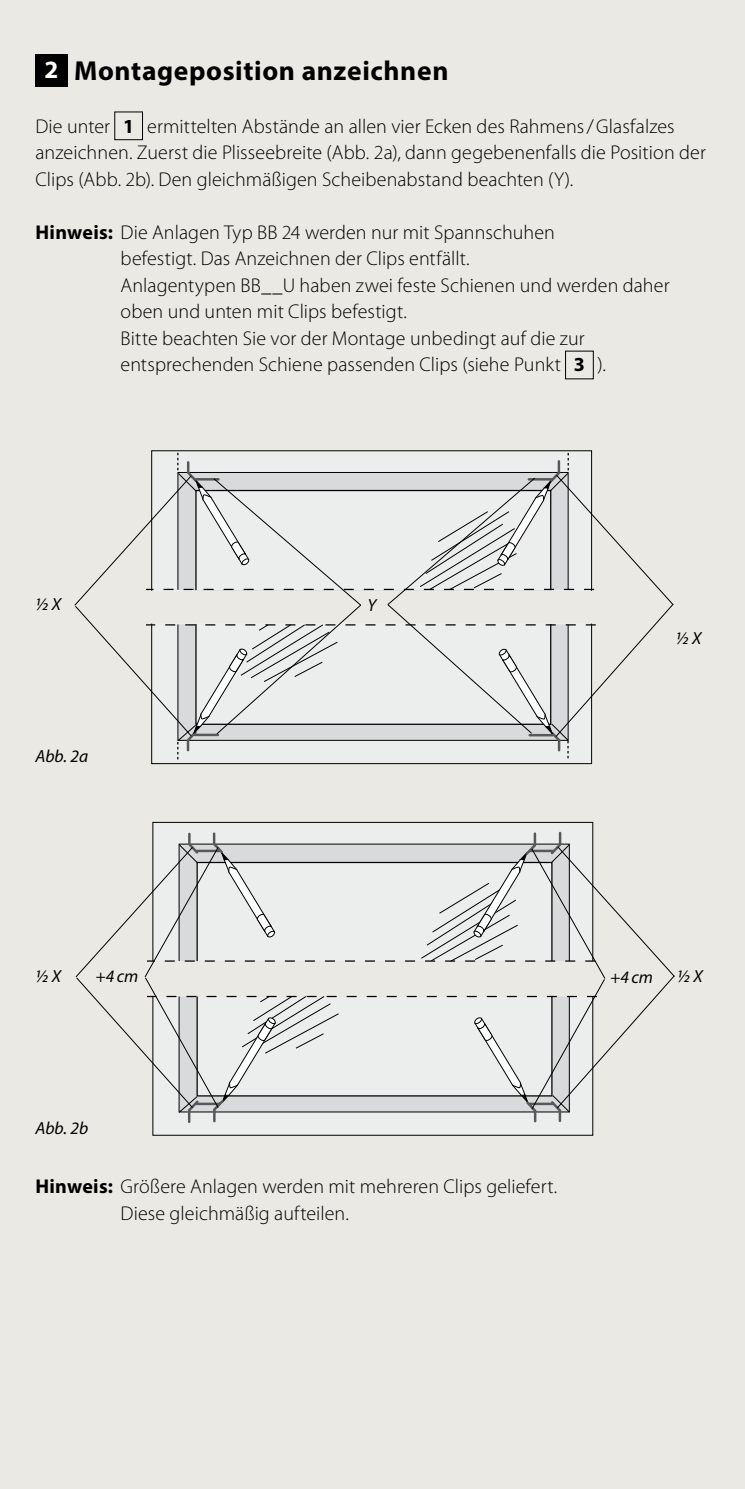
<style>
.page{position:relative;width:745px;height:1489px;background:#fff}
.page>*{position:absolute;margin:0;border:0;box-sizing:border-box;transform-origin:0 0}
.t1{font:700 27.5px "Myriad Pro";letter-spacing:.02em;color:#000}
.t2{font:300 20px/26.5px "Myriad Pro";letter-spacing:.005em;color:#000}
.t3{font:italic 17.5px "Myriad Pro";color:#000}
.s1{font-size:25px;color:#fff}
.s2{font-weight:700}
</style>
<div class="page">
<div style="left:0;top:0;width:744px;height:1488px;background:#eae9e4"></div>
<svg style="left:74px;top:453px;width:599px;height:307px"></svg>
<div style="left:152px;top:996px;width:440px;height:139px;background:#eceded"></div>
<div style="left:152px;top:822px;width:440px;height:139px;background:#eceded;border:1px solid #000"></div>
<svg style="left:75px;top:830px;width:599px;height:293px"></svg>
<div style="left:35px;top:55px;width:32px;height:32px;background:#000"></div>
<div style="left:114px;top:112px;width:29px;height:28px;border:1px solid #000"></div>
<h1 class="t1" style="left:45px;top:52px;width:405px"><span class="s1">2</span> Montageposition anzeichnen</h1>
<p class="t2" style="left:35px;top:113px;width:671px">Die unter <span class="s2">1</span> ermittelten Abstände an allen vier Ecken des Rahmens/Glasfalzes anzeichnen. Zuerst die Plisseebreite (Abb. 2a), dann gegebenenfalls die Position der<br>Clips (Abb. 2b). Den gleichmäßigen Scheibenabstand beachten (Y).</p>
<p class="t2" style="left:120px;top:219px;width:550px;text-indent:-85px"><span class="s2">Hinweis:</span> Die Anlagen Typ BB 24 werden nur mit Spannschuhen<br>befestigt. Das Anzeichnen der Clips entfällt.<br>Anlagentypen BB__U haben zwei feste Schienen und werden daher oben und unten mit Clips befestigt.<br>Bitte beachten Sie vor der Montage unbedingt auf die zur entsprechenden Schiene passenden Clips (siehe Punkt <span class="s2">3</span> ).</p>
<p class="t3" style="left:35px;top:593px;width:27px">½ X</p>
<p class="t3" style="left:367px;top:594px;width:11px">Y</p>
<p class="t3" style="left:35px;top:745px;width:54px">Abb. 2a</p>
<p class="t3" style="left:675px;top:627px;width:27px">½ X</p>
<p class="t3" style="left:35px;top:965px;width:27px">½ X</p>
<p class="t3" style="left:95px;top:965px;width:44px">+4 cm</p>
<p class="t3" style="left:609px;top:966px;width:44px">+4 cm</p>
<p class="t3" style="left:676px;top:965px;width:27px">½ X</p>
<p class="t3" style="left:35px;top:1116px;width:54px">Abb. 2b</p>
<p class="t2" style="left:120px;top:1173px;width:438px;text-indent:-85px"><span class="s2">Hinweis:</span> Größere Anlagen werden mit mehreren Clips geliefert.<br>Diese gleichmäßig aufteilen.</p>
</div>
